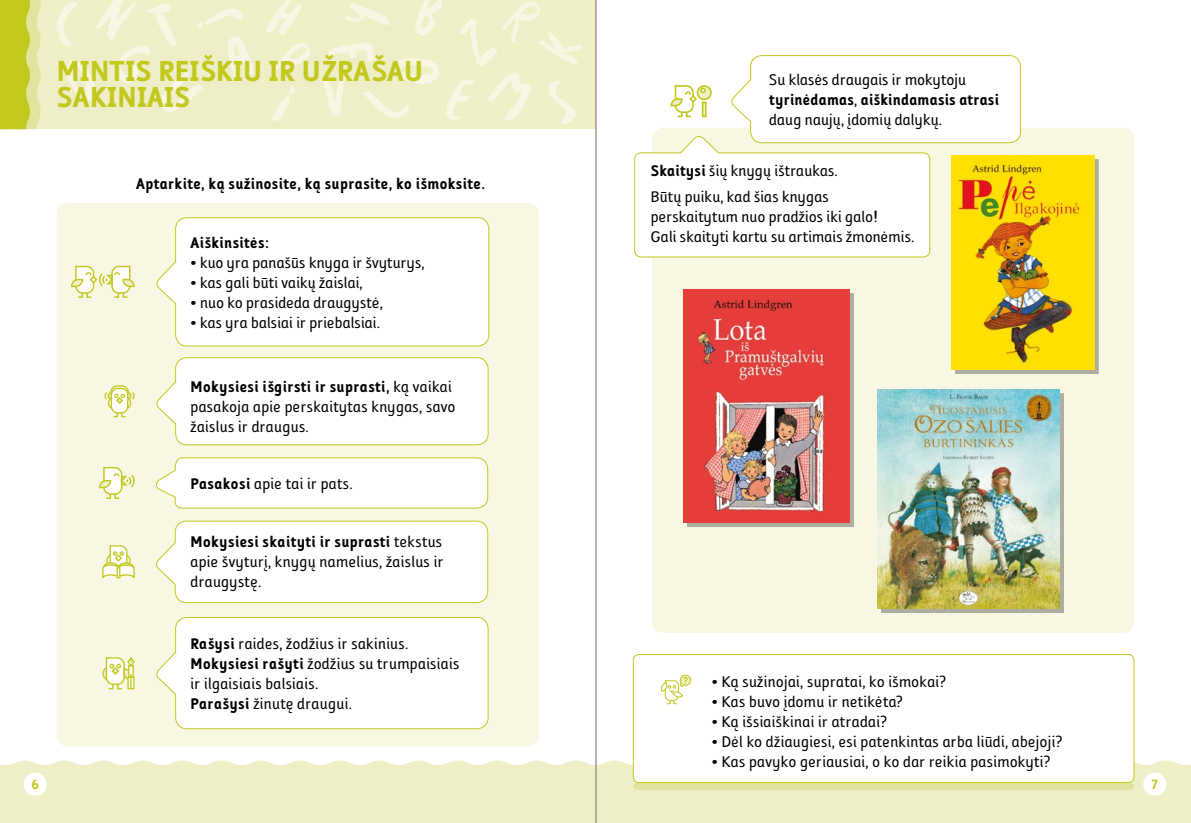
<style>
.page{position:relative;width:1191px;height:823px;background:#fff}
.page>*{position:absolute;margin:0;border:0;box-sizing:border-box;transform-origin:0 0}
.t1{font:700 30px "Folder Rg";letter-spacing:-.005em;color:#c2c81c}
.t2{font:16px/20px "Folder Rg";color:#000}
.t3{font:700 16px "Folder Rg";color:#000}
.t4{font:700 14px "Folder Rg";color:#c2c81c}
.s1{font-weight:700}
</style>
<div class="page">
<div style="left:0;top:760px;width:1191px;height:62px;background:#eeeec7"></div>
<div style="left:24px;top:772px;width:23px;height:23px;background:#fff;border-radius:50%"></div>
<div style="left:1143px;top:772px;width:23px;height:23px;background:#fff;border-radius:50%"></div>
<div style="left:0;top:0;width:596px;height:129px;background:#eeeec7"></div>
<svg style="left:415px;top:0;width:27px;height:36px"></svg>
<svg style="left:446px;top:79px;width:28px;height:41px"></svg>
<svg style="left:328px;top:42px;width:46px;height:19px"></svg>
<svg style="left:266px;top:0;width:35px;height:35px"></svg>
<svg style="left:272px;top:86px;width:23px;height:35px"></svg>
<svg style="left:363px;top:91px;width:46px;height:27px"></svg>
<svg style="left:488px;top:72px;width:43px;height:48px"></svg>
<svg style="left:395px;top:58px;width:44px;height:26px"></svg>
<svg style="left:270px;top:43px;width:40px;height:29px"></svg>
<svg style="left:57px;top:0;width:197px;height:112px"></svg>
<svg style="left:323px;top:75px;width:22px;height:41px"></svg>
<svg style="left:344px;top:3px;width:45px;height:22px"></svg>
<svg style="left:460px;top:1px;width:122px;height:65px"></svg>
<svg style="left:549px;top:81px;width:27px;height:43px"></svg>
<svg style="left:0;top:0;width:41px;height:129px;background:#ccd147"></svg>
<div style="left:652px;top:128px;width:482px;height:504px;background:#f7f7e4;border-radius:11px"></div>
<div style="left:57px;top:203px;width:482px;height:543px;background:#f7f7e4;border-radius:11px"></div>
<svg style="left:156px;top:520px;width:332px;height:82px;background:#fdfdf9"></svg>
<svg style="left:156px;top:217px;width:333px;height:129px;background:#fdfdf9"></svg>
<svg style="left:104px;top:385px;width:31px;height:32px"></svg>
<svg style="left:156px;top:357px;width:332px;height:88px;background:#fdfdf8"></svg>
<svg style="left:99px;top:466px;width:36px;height:32px"></svg>
<svg style="left:156px;top:457px;width:332px;height:51px;background:#fcfcf6"></svg>
<div style="left:636px;top:782px;width:494px;height:7px;background:#e2e39e"></div>
<div style="left:633px;top:654px;width:501px;height:128px;background:#fff;border-radius:6px"></div>
<div style="left:633px;top:653px;width:501px;height:129px;border:1px solid #c2c81c;border-radius:6px"></div>
<svg style="left:661px;top:674px;width:30px;height:30px"></svg>
<svg style="left:71px;top:266px;width:64px;height:32px"></svg>
<div style="left:102px;top:665px;width:15px;height:15px;border:1px solid #c2c81c;border-radius:50%"></div>
<svg style="left:105px;top:657px;width:30px;height:32px"></svg>
<svg style="left:102px;top:545px;width:33px;height:34px"></svg>
<div style="left:156px;top:617px;width:332px;height:111px;background:#fff"></div>
<div style="left:688px;top:293px;width:166px;height:233px;background:#000;opacity:.3"></div>
<img style="left:684px;top:289px;width:166px;height:233px">
<div style="left:881px;top:393px;width:182px;height:219px;background:#000;opacity:.3"></div>
<img style="left:877px;top:389px;width:182px;height:219px">
<svg style="left:634px;top:55px;width:387px;height:202px"></svg>
<div style="left:955px;top:159px;width:143px;height:215px;background:#000;opacity:.3"></div>
<img style="left:951px;top:156px;width:143px;height:214px">
<hr style="left:595px;top:0;width:1px;height:822px;background:#706f6f">
<h1 class="t1" style="left:57px;top:54px;width:175px">MINTIS REIŠKIU</h1>
<h1 class="t1" style="left:269px;top:54px;width:136px">IR UŽRAŠAU</h1>
<h1 class="t1" style="left:57px;top:80px;width:16px">SAKI</h1>
<h1 class="t1" style="left:117px;top:80px;width:75px">NIais</h1>
<p class="t3" style="left:136px;top:174px;width:351px">Aptarkite, ką sužinosite, ką suprasite, ko išmoksite.</p>
<p class="t3" style="left:190px;top:233px;width:81px">Aiškinsitės:</p>
<p class="t2" style="left:190px;top:252px;width:236px">• kuo yra panašūs knyga ir švyturys,</p>
<p class="t2" style="left:190px;top:272px;width:174px">• kas gali būti vaikų žaislai,</p>
<p class="t2" style="left:190px;top:292px;width:194px">• nuo ko prasideda draugystė,</p>
<p class="t2" style="left:190px;top:312px;width:192px">• kas yra balsiai ir priebalsiai.</p>
<p class="t2" style="left:190px;top:376px;width:267px"><span class="s1">Mokysiesi išgirsti ir suprasti,</span> ką vaikai pasakoja apie perskaitytas knygas, savo žaislus ir draugus.</p>
<p class="t2" style="left:190px;top:473px;width:164px"><span class="s1">Pasakosi</span> apie tai ir pats.</p>
<p class="t2" style="left:190px;top:531px;width:255px;text-align:justify"><span class="s1">Mokysiesi skaityti ir suprasti</span> tekstus apie švyturį, knygų namelius, žaislus ir draugystę.</p>
<p class="t2" style="left:190px;top:633px;width:271px"><span class="s1">Rašysi</span> raides, žodžius ir sakinius.<br><span class="s1">Mokysiesi rašyti</span> žodžius su trumpaisiais ir ilgaisiais balsiais.<br><span class="s1">Parašysi</span> žinutę draugui.</p>
<p class="t2" style="left:769px;top:70px;width:232px">Su klasės draugais ir mokytoju <span class="s1">tyrinėdamas</span>, <span class="s1">aiškindamasis atrasi </span>daug naujų, įdomių dalykų.</p>
<p class="t2" style="left:651px;top:158px;width:189px;line-height:25.7px"><span class="s1">Skaitysi</span> šių knygų ištraukas.<br>Būtų puiku, kad šias knygas</p>
<p class="t2" style="left:651px;top:206px;width:266px">perskaitytum nuo pradžios iki galo!<br>Gali skaityti kartu su artimais žmonėmis.</p>
<p class="t2" style="left:711px;top:671px;width:236px">• Ką sužinojai, supratai, ko išmokai?</p>
<p class="t2" style="left:711px;top:691px;width:193px">• Kas buvo įdomu ir netikėta?</p>
<p class="t2" style="left:711px;top:711px;width:177px">• Ką išsiaiškinai ir atradai?</p>
<p class="t2" style="left:711px;top:731px;width:352px">• Dėl ko džiaugiesi, esi patenkintas arba liūdi, abejoji?</p>
<p class="t2" style="left:711px;top:751px;width:340px">• Kas pavyko geriausiai, o ko dar reikia pasimokyti?</p>
<p class="t4" style="left:31px;top:775px;width:10px">6</p>
<p class="t4" style="left:1151px;top:775px;width:8px">7</p>
</div>
